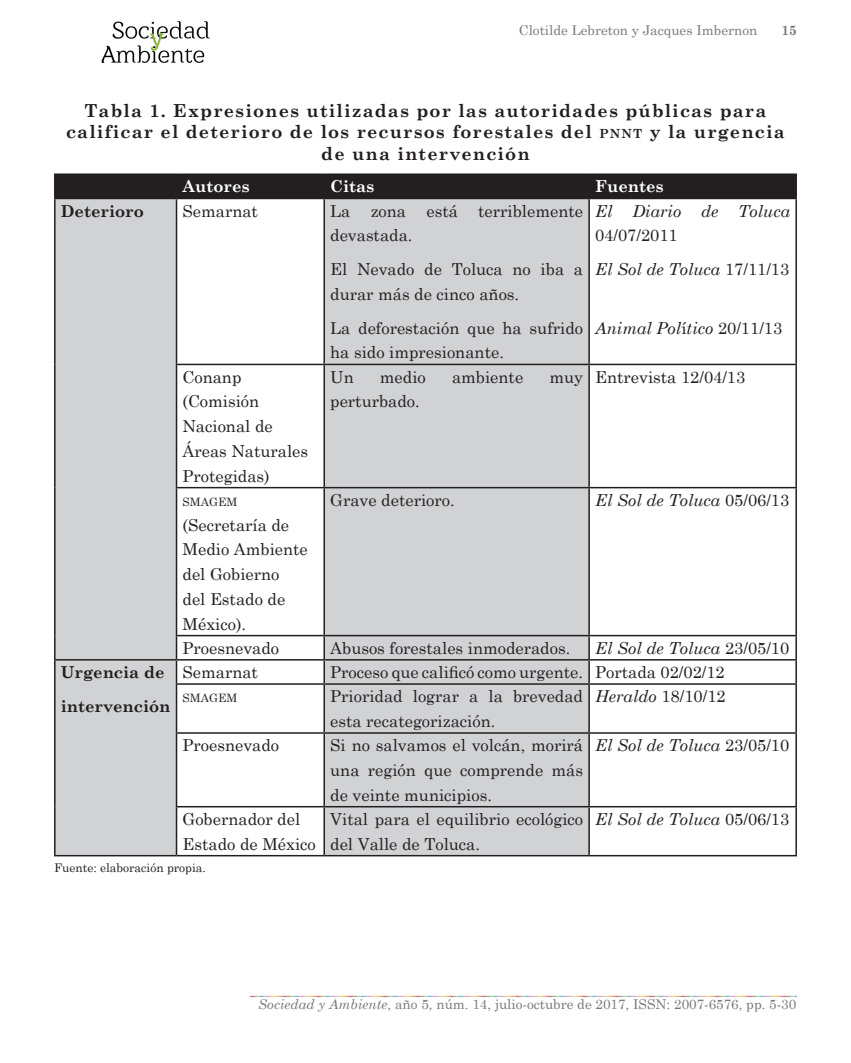
<style>
.page{position:relative;width:851px;height:1063px;background:#fff}
.page>*{position:absolute;margin:0;border:0;box-sizing:border-box;transform-origin:0 0}
.Titulo_cuadros_SyA{font:700 18px/21.6px "Century Schoolbook";letter-spacing:.06em;color:#231f20;text-align:center}
.Texto_SyA{font:16.5px/24.8px "Century Schoolbook";color:#231f20}
.Texto_SyA-2{font:italic 16.5px/24.8px "Century Schoolbook";color:#231f20}
.Texto_SyA-3{font:700 16.5px "Century Schoolbook";color:#231f20}
.Texto_SyA-4{font:700 16.5px "Century Schoolbook";color:#fff}
.t1{font:13.5px "Century Schoolbook";color:#787878}
.t2{font:700 13.5px "Century Schoolbook";color:#787878}
.Footnote_SyA{font:12px "Century Schoolbook";color:#231f20}
.Texto_SyA-5{font:11.55px "Century Schoolbook";color:#231f20}
.s1{font-size:12.6px}
.s2{font-style:inherit}
.s3{font-style:normal}
.s4{font-style:italic}
</style>
<div class="page">
<img style="left:101px;top:21px;width:109px;height:43px">
<img style="left:250px;top:995px;width:67px;height:3px">
<img style="left:317px;top:995px;width:67px;height:3px">
<img style="left:384px;top:995px;width:66px;height:3px">
<img style="left:450px;top:995px;width:66px;height:3px">
<img style="left:516px;top:995px;width:67px;height:3px">
<img style="left:583px;top:995px;width:66px;height:3px">
<img style="left:649px;top:995px;width:67px;height:3px">
<img style="left:716px;top:995px;width:80px;height:3px">
<svg style="left:56px;top:199px;width:532px;height:656px;fill:#d1d2d4"></svg>
<hr style="left:54px;top:173px;width:122px;height:2px;background:#231f20">
<hr style="left:54px;top:175px;width:2px;height:23px;background:#231f20">
<hr style="left:176px;top:173px;width:148px;height:2px;background:#231f20">
<hr style="left:324px;top:173px;width:265px;height:2px;background:#231f20">
<hr style="left:589px;top:173px;width:207px;height:2px;background:#231f20">
<div style="left:56px;top:174px;width:740px;height:24px;background:#231f20"></div>
<hr style="left:54px;top:198px;width:122px;height:1px;background:#231f20">
<hr style="left:54px;top:199px;width:2px;height:165px;background:#231f20">
<hr style="left:176px;top:198px;width:148px;height:1px;background:#231f20">
<hr style="left:176px;top:199px;width:1px;height:165px;background:#231f20">
<hr style="left:324px;top:198px;width:265px;height:1px;background:#231f20">
<hr style="left:323px;top:199px;width:2px;height:165px;background:#231f20">
<hr style="left:589px;top:198px;width:207px;height:1px;background:#231f20">
<hr style="left:588px;top:199px;width:1px;height:165px;background:#231f20">
<hr style="left:795px;top:199px;width:1px;height:165px;background:#231f20">
<hr style="left:54px;top:364px;width:2px;height:124px;background:#231f20">
<hr style="left:176px;top:364px;width:148px;height:1px;background:#231f20">
<hr style="left:176px;top:365px;width:1px;height:122px;background:#231f20">
<hr style="left:324px;top:364px;width:265px;height:1px;background:#231f20">
<hr style="left:323px;top:365px;width:2px;height:122px;background:#231f20">
<hr style="left:589px;top:364px;width:207px;height:1px;background:#231f20">
<hr style="left:588px;top:365px;width:1px;height:122px;background:#231f20">
<hr style="left:795px;top:365px;width:1px;height:122px;background:#231f20">
<hr style="left:54px;top:488px;width:2px;height:148px;background:#231f20">
<hr style="left:176px;top:487px;width:148px;height:1px;background:#231f20">
<hr style="left:176px;top:488px;width:1px;height:147px;background:#231f20">
<hr style="left:324px;top:487px;width:265px;height:1px;background:#231f20">
<hr style="left:323px;top:488px;width:2px;height:147px;background:#231f20">
<hr style="left:589px;top:487px;width:207px;height:1px;background:#231f20">
<hr style="left:588px;top:488px;width:1px;height:147px;background:#231f20">
<hr style="left:795px;top:488px;width:1px;height:147px;background:#231f20">
<hr style="left:54px;top:636px;width:2px;height:23px;background:#231f20">
<hr style="left:176px;top:635px;width:148px;height:1px;background:#231f20">
<hr style="left:324px;top:635px;width:265px;height:1px;background:#231f20">
<hr style="left:323px;top:636px;width:2px;height:23px;background:#231f20">
<hr style="left:589px;top:635px;width:207px;height:1px;background:#231f20">
<hr style="left:54px;top:659px;width:122px;height:2px;background:#231f20">
<hr style="left:54px;top:661px;width:2px;height:23px;background:#231f20">
<hr style="left:176px;top:659px;width:148px;height:2px;background:#231f20">
<svg style="left:176px;top:636px;width:1px;height:47px"></svg>
<hr style="left:324px;top:659px;width:265px;height:2px;background:#231f20">
<hr style="left:323px;top:661px;width:2px;height:22px;background:#231f20">
<hr style="left:589px;top:659px;width:207px;height:2px;background:#231f20">
<svg style="left:588px;top:636px;width:1px;height:47px"></svg>
<svg style="left:795px;top:636px;width:1px;height:47px"></svg>
<hr style="left:54px;top:684px;width:2px;height:49px;background:#231f20">
<hr style="left:176px;top:683px;width:148px;height:2px;background:#231f20">
<hr style="left:176px;top:685px;width:1px;height:47px;background:#231f20">
<hr style="left:324px;top:683px;width:265px;height:2px;background:#231f20">
<hr style="left:323px;top:685px;width:2px;height:47px;background:#231f20">
<hr style="left:589px;top:683px;width:207px;height:2px;background:#231f20">
<hr style="left:588px;top:685px;width:1px;height:47px;background:#231f20">
<hr style="left:795px;top:685px;width:1px;height:47px;background:#231f20">
<hr style="left:54px;top:733px;width:2px;height:74px;background:#231f20">
<hr style="left:176px;top:732px;width:148px;height:2px;background:#231f20">
<hr style="left:176px;top:734px;width:1px;height:72px;background:#231f20">
<hr style="left:324px;top:732px;width:265px;height:2px;background:#231f20">
<hr style="left:323px;top:734px;width:2px;height:72px;background:#231f20">
<hr style="left:589px;top:732px;width:207px;height:2px;background:#231f20">
<hr style="left:588px;top:734px;width:1px;height:72px;background:#231f20">
<hr style="left:795px;top:734px;width:1px;height:72px;background:#231f20">
<hr style="left:54px;top:807px;width:2px;height:48px;background:#231f20">
<hr style="left:176px;top:806px;width:148px;height:1px;background:#231f20">
<hr style="left:176px;top:807px;width:1px;height:48px;background:#231f20">
<hr style="left:324px;top:806px;width:265px;height:1px;background:#231f20">
<hr style="left:323px;top:807px;width:2px;height:48px;background:#231f20">
<hr style="left:589px;top:806px;width:207px;height:1px;background:#231f20">
<hr style="left:588px;top:807px;width:1px;height:48px;background:#231f20">
<hr style="left:795px;top:807px;width:1px;height:48px;background:#231f20">
<hr style="left:54px;top:855px;width:122px;height:1px;background:#231f20">
<hr style="left:176px;top:855px;width:148px;height:1px;background:#231f20">
<hr style="left:324px;top:855px;width:265px;height:1px;background:#231f20">
<hr style="left:589px;top:855px;width:207px;height:1px;background:#231f20">
<p class="t1" style="left:519px;top:21px;width:240px">Clotilde Lebreton y Jacques Imbernon</p>
<p class="t2" style="left:781px;top:22px;width:17px">15</p>
<p class="Titulo_cuadros_SyA" style="left:66px;top:99px;width:720px">Tabla 1. Expresiones utilizadas por las autoridades públicas para calificar el deterioro de los recursos forestales del <span class="s1">pnnt</span> y la urgencia de una intervención</p>
<p class="Texto_SyA-4" style="left:182px;top:177px;width:69px">Autores</p>
<p class="Texto_SyA-4" style="left:330px;top:177px;width:46px">Citas</p>
<p class="Texto_SyA-4" style="left:595px;top:177px;width:70px">Fuentes</p>
<p class="Texto_SyA-3" style="left:61px;top:201px;width:85px">Deterioro</p>
<p class="Texto_SyA" style="left:182px;top:198px;width:77px"><span class="s2">S</span>emarnat</p>
<p class="Texto_SyA" style="left:330px;top:198px;width:254px">La zona está terriblemente devastada.</p>
<p class="Texto_SyA" style="left:330px;top:256px;width:254px">El Nevado de Toluca no iba a durar más de cinco años.</p>
<p class="Texto_SyA" style="left:330px;top:315px;width:254px">La deforestación que ha sufrido ha sido impresionante.</p>
<p class="Texto_SyA-2" style="left:595px;top:198px;width:196px">El Diario de Toluca<br><span class="s3">04/07/2011</span></p>
<p class="Texto_SyA-2" style="left:595px;top:257px;width:196px">El Sol de Toluca <span class="s3">17/11/13</span></p>
<p class="Texto_SyA-2" style="left:595px;top:315px;width:189px">Animal Pol<span class="s3">í</span>tico <span class="s3">20/11/13</span></p>
<p class="Texto_SyA" style="left:182px;top:364px;width:127px">Conanp (Comisión<br>Nacional de<br>Áreas Naturales<br>Protegidas)</p>
<p class="Texto_SyA" style="left:330px;top:364px;width:25px">Un</p>
<p class="Texto_SyA" style="left:380px;top:364px;width:47px">medio</p>
<p class="Texto_SyA" style="left:452px;top:364px;width:73px">ambiente</p>
<p class="Texto_SyA" style="left:549px;top:364px;width:35px">muy</p>
<p class="Texto_SyA" style="left:330px;top:389px;width:91px">perturbado.</p>
<p class="Texto_SyA" style="left:595px;top:364px;width:152px">Entrevista 12/04/13</p>
<p class="Texto_SyA-5" style="left:182px;top:494px;width:56px">SMAGEM</p>
<p class="Texto_SyA" style="left:182px;top:512px;width:127px">(Secretaría de<br>Medio Ambiente del Gobierno<br>del Estado de<br>México).</p>
<p class="Texto_SyA" style="left:330px;top:487px;width:126px">Grave deterioro.</p>
<p class="Texto_SyA-2" style="left:595px;top:487px;width:196px">El Sol de Toluca <span class="s3">05/06/13</span></p>
<p class="Texto_SyA" style="left:182px;top:635px;width:98px">Proesnevado</p>
<p class="Texto_SyA" style="left:330px;top:635px;width:241px">Abusos forestales inmoderados.</p>
<p class="Texto_SyA-2" style="left:595px;top:635px;width:196px">El Sol de Toluca <span class="s3">23/05/10</span></p>
<p class="Texto_SyA" style="left:182px;top:659px;width:77px"><span class="s2">S</span>emarnat</p>
<p class="Texto_SyA" style="left:330px;top:659px;width:254px">Proceso que calificó como urgente.</p>
<p class="Texto_SyA" style="left:595px;top:659px;width:131px">Portada 02/02/12</p>
<p class="Texto_SyA-5" style="left:182px;top:691px;width:56px">SMAGEM</p>
<p class="Texto_SyA" style="left:330px;top:684px;width:254px">Prioridad lograr a la brevedad esta recategorización.</p>
<p class="Texto_SyA" style="left:595px;top:684px;width:132px"><span class="s4">Heraldo</span> 18/10/12</p>
<p class="Texto_SyA" style="left:182px;top:732px;width:98px"><span class="s2">P</span>roesnevado</p>
<p class="Texto_SyA" style="left:330px;top:732px;width:254px;text-align:justify">Si no salvamos el volcán, morirá una región que comprende más de veinte municipios.</p>
<p class="Texto_SyA-2" style="left:595px;top:733px;width:196px">El Sol de Toluca <span class="s3">23/05/10</span></p>
<p class="Texto_SyA" style="left:182px;top:806px;width:135px">Gobernador del<br>Estado de México</p>
<p class="Texto_SyA" style="left:330px;top:806px;width:254px">Vital para el equilibrio ecológico del Valle de Toluca.</p>
<p class="Texto_SyA-2" style="left:595px;top:806px;width:196px">El Sol de Toluca <span class="s3">05/06/13</span></p>
<p class="Footnote_SyA" style="left:54px;top:860px;width:153px">Fuente: elaboración propia.</p>
<p class="Texto_SyA-3" style="left:61px;top:662px;width:105px">Urgencia de</p>
<p class="Texto_SyA-3" style="left:61px;top:696px;width:111px">intervención</p>
<p class="t1" style="left:258px;top:996px;width:539px"><span class="s4">Sociedad y Ambiente</span>, año 5, núm. 14, julio-octubre de 2017, ISSN: 2007-6576, pp. 5-30</p>
</div>
